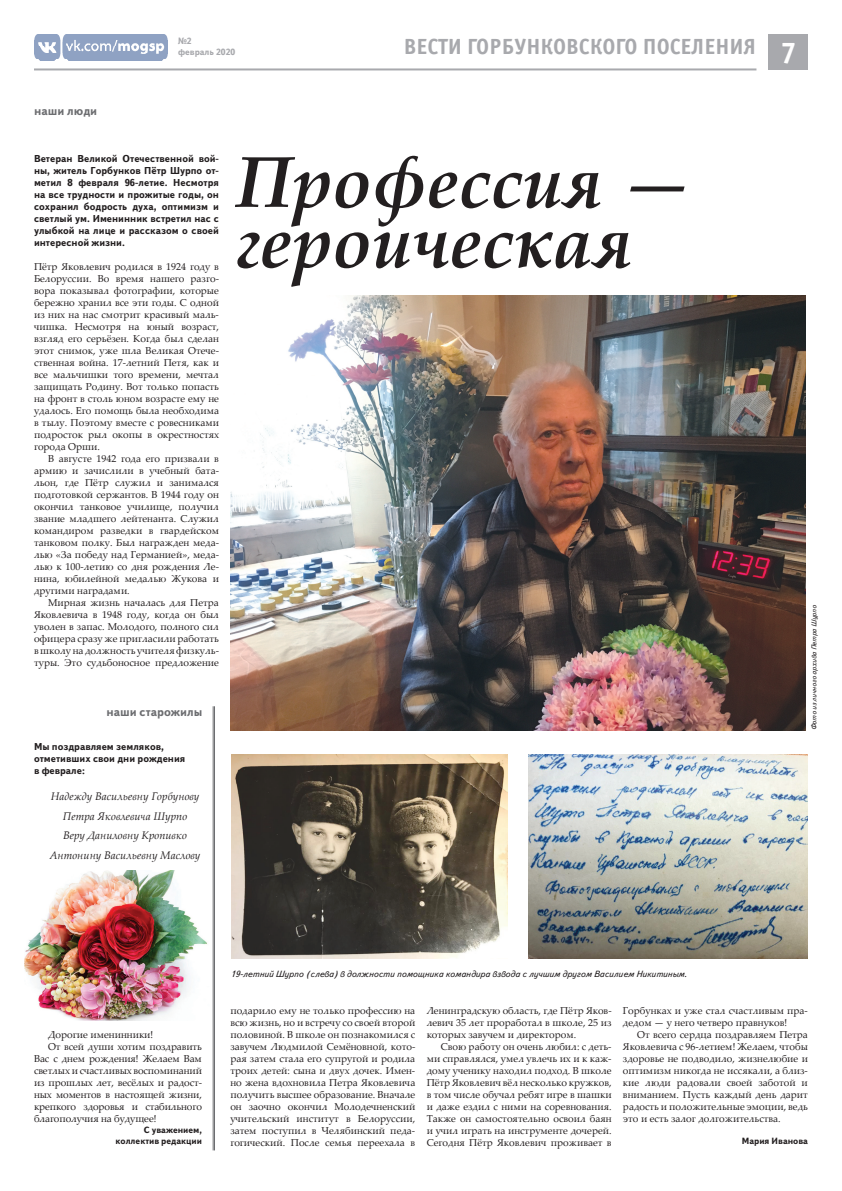
<style>
.page{position:relative;width:842px;height:1191px;background:#fff}
.page>*{position:absolute;margin:0;border:0;box-sizing:border-box;transform-origin:0 0}
.t1{font:italic 700 72px/60px "Palatino Linotype";color:#231f20}
.t2{font:700 30px "Officina Sans C";color:#fff}
.t3{font:700 22px "Officina Sans C";color:#a8a9ad}
.t4{font:700 12px "Text Book C";color:#6c6d70}
.t5{font:italic 11px/19.7px "Palatino Linotype";color:#231f20;text-align:center}
.t6{font:10px/12px "Palatino Linotype";color:#231f20;text-align:justify}
.t7{font:700 10px/12px "Text Book C";color:#231f20;text-align:justify}
.t8{font:italic 9px "Text Book C";color:#231f20}
.t9{font:700 9px/11px "Text Book C";color:#231f20;text-align:right}
.t10{font:700 9px/11px "Text Book C";color:#a8a9ad}
.t11{font:italic 7px "Text Book C";color:#231f20}
</style>
<div class="page">
<img style="left:34px;top:34px;width:133px;height:27px">
<hr style="left:34px;top:68px;width:722px;height:2px;background:#a8a9ad">
<div style="left:769px;top:34px;width:39px;height:36px;background:#a8a9ad"></div>
<img style="left:231px;top:296px;width:575px;height:434px">
<img style="left:528px;top:754px;width:280px;height:204px">
<img style="left:231px;top:754px;width:276px;height:204px">
<img style="left:24px;top:870px;width:183px;height:150px">
<hr style="left:214px;top:706px;width:1px;height:444px;background:#6c6d70">
<hr style="left:213px;top:706px;width:1px;height:444px;background:#6c6d70">
<p class="t10" style="left:178px;top:36px;width:59px">№2<br>февраль 2020</p>
<h2 class="t2" style="left:780px;top:36px;width:18px">7</h2>
<h3 class="t3" style="left:404px;top:34px;width:354px">ВЕСТИ ГОРБУНКОВСКОГО ПОСЕЛЕНИЯ</h3>
<p class="t4" style="left:34px;top:104px;width:65px">наши люди</p>
<p class="t7" style="left:34px;top:152px;width:186px">Ветеран Великой Отечественной вой&shy;ны, житель Горбунков Пётр Шурпо от&shy;метил 8 февраля 96-летие. Несмотря на все трудности и прожитые годы, он сохранил бодрость духа, оптимизм и светлый ум. Именинник встретил нас с улыбкой на лице и рассказом о своей интересной жизни.</p>
<p class="t6" style="left:34px;top:260px;width:186px">Пётр Яковлевич родился в 1924 году в Белоруссии. Во время нашего разго&shy;вора показывал фотографии, которые бережно хранил все эти годы. С одной из них на нас смотрит красивый маль&shy;чишка. Несмотря на юный возраст, взгляд его серьёзен. Когда был сделан этот снимок, уже шла Великая Отече&shy;ственная война. 17-летний Петя, как и все мальчишки того времени, мечтал защищать Родину. Вот только попасть на фронт в столь юном возрасте ему не удалось. Его помощь была необходима в тылу. Поэтому вместе с ровесниками подросток рыл окопы в окрестностях города Орши.</p>
<p class="t6" style="left:34px;top:452px;width:186px;text-indent:14px">В августе 1942 года его призвали в армию и зачислили в учебный бата&shy;льон, где Пётр служил и занимался подготовкой сержантов. В 1944 году он окончил танковое училище, получил звание младшего лейтенанта. Служил командиром разведки в гвардейском танковом полку. Был награжден меда&shy;лью «За победу над Германией», меда&shy;лью к 100-летию со дня рождения Ле&shy;нина, юбилейной медалью Жукова и другими наградами.</p>
<p class="t6" style="left:34px;top:596px;width:186px;text-indent:14px">Мирная жизнь началась для Петра Яковлевича в 1948 году, когда он был уволен в запас. Молодого, полного сил офицера сразу же пригласили работать в школу на должность учителя физкуль&shy;туры. Это судьбоносное предложение</p>
<h1 class="t1" style="left:236px;top:149px;width:458px">Профессия — героическая</h1>
<p class="t4" style="left:106px;top:704px;width:98px">наши старожилы</p>
<p class="t7" style="left:34px;top:740px;width:153px;text-align:left">Мы поздравляем земляков, отметивших свои дни рождения в феврале:</p>
<p class="t5" style="left:50px;top:786px;width:152px">Надежду Васильевну Горбунову<br>Петра Яковлевича Шурпо<br>Веру Даниловну Кропивко<br>Антонину Васильевну Маслову</p>
<p class="t11" style="left:810px;top:730px;width:127px;rotate:-90deg">Фото из личного архива Петра Шурпо</p>
<p class="t8" style="left:230px;top:969px;width:458px">19-летний Шурпо (слева) в должности помощника командира взвода с лучшим другом Василием Никитиным.</p>
<p class="t6" style="left:48px;top:1028px;width:107px">Дорогие именинники!</p>
<p class="t6" style="left:48px;top:1040px;width:155px">От всей души хотим поздравить</p>
<p class="t6" style="left:34px;top:1052px;width:169px">Вас с днем рождения! Желаем Вам</p>
<p class="t6" style="left:34px;top:1064px;width:169px">светлых и счастливых воспоминаний</p>
<p class="t6" style="left:34px;top:1076px;width:169px">из прошлых лет, весёлых и радост-</p>
<p class="t6" style="left:34px;top:1088px;width:169px">ных моментов в настоящей жизни,</p>
<p class="t6" style="left:34px;top:1100px;width:169px">крепкого здоровья и стабильного</p>
<p class="t6" style="left:34px;top:1112px;width:124px">благополучия на будущее!</p>
<p class="t9" style="left:116px;top:1124px;width:88px">С уважением, коллектив редакции</p>
<p class="t6" style="left:230px;top:1004px;width:186px">подарило ему не только профессию на всю жизнь, но и встречу со своей второй половиной. В школе он познакомился с завучем Людмилой Семёновной, кото&shy;рая затем стала его супругой и родила троих детей: сына и двух дочек. Имен&shy;но жена вдохновила Петра Яковлевича получить высшее образование. Вначале он заочно окончил Молодечненский учительский институт в Белоруссии, затем поступил в Челябинский педа&shy;гогический. После семья переехала в</p>
<p class="t6" style="left:427px;top:1004px;width:186px">Ленинградскую область, где Пётр Яков&shy;левич 35 лет проработал в школе, 25 из которых завучем и директором.</p>
<p class="t6" style="left:427px;top:1040px;width:186px;text-indent:14px">Свою работу он очень любил: с деть&shy;ми справлялся, умел увлечь их и к каж&shy;дому ученику находил подход. В школе Пётр Яковлевич вёл несколько кружков, в том числе обучал ребят игре в шашки и даже ездил с ними на соревнования.<br>Также он самостоятельно освоил баян и учил играть на инструменте дочерей.<br>Сегодня Пётр Яковлевич проживает в</p>
<p class="t6" style="left:623px;top:1004px;width:186px">Горбунках и уже стал счастливым пра&shy;дедом — у него четверо правнуков!</p>
<p class="t6" style="left:623px;top:1028px;width:186px;text-indent:14px">От всего сердца поздравляем Петра Яковлевича с 96-летием! Желаем, чтобы здоровье не подводило, жизнелюбие и оптимизм никогда не иссякали, а близ&shy;кие люди радовали своей заботой и вниманием. Пусть каждый день дарит радость и положительные эмоции, ведь это и есть залог долгожительства.</p>
<p class="t9" style="left:742px;top:1135px;width:68px">Мария Иванова</p>
</div>
